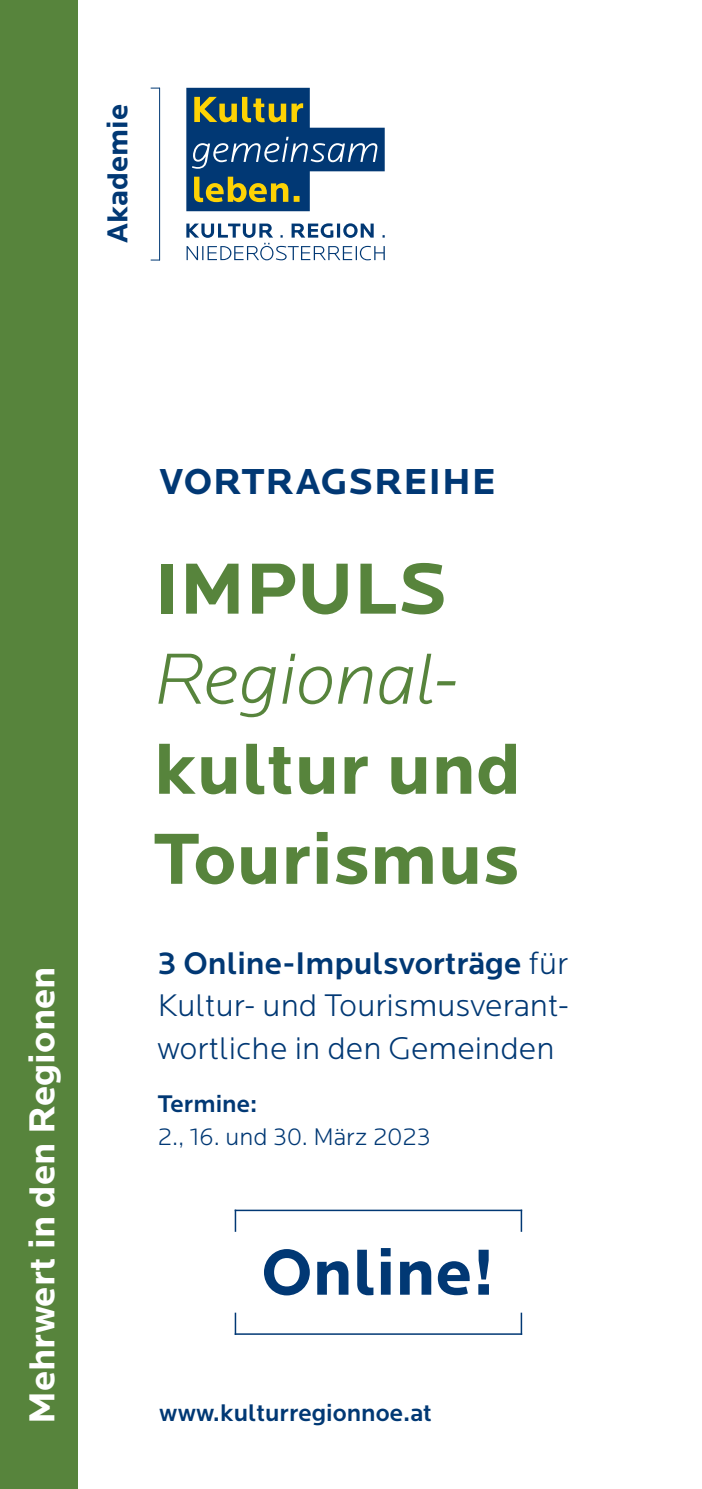
<style>
.page{position:relative;width:702px;height:1489px;background:#fff}
.page>*{position:absolute;margin:0;border:0;box-sizing:border-box;transform-origin:0 0}
.t1{font:700 75px/90px "Locator";color:#57843c}
.t2{font:italic 300 75px "Locator";color:#57843c}
.t3{font:700 67.5px "Locator";color:#013874}
.t4{font:700 37.5px "Locator";color:#fff}
.t5{font:700 37.5px "Locator";letter-spacing:.025em;color:#013874}
.t6{font:300 32.5px/42.5px "Locator";color:#013874;text-align:justify}
.t7{font:700 30px "Locator";color:#013874}
.t8{font:500 25px "Locator";color:#013874}
.t9{font:300 25px "Locator";color:#013874}
.s1{font-weight:500}
</style>
<div class="page">
<div style="left:0;top:0;width:78px;height:1488px;background:#57843c"></div>
<hr style="left:235px;top:1333px;width:287px;height:1px;background:#013874">
<hr style="left:520px;top:1312px;width:2px;height:22px;background:#013874">
<svg style="left:235px;top:1312px;width:1px;height:21px"></svg>
<hr style="left:235px;top:1209px;width:287px;height:1px;background:#013874">
<svg style="left:235px;top:1209px;width:1px;height:22px"></svg>
<hr style="left:520px;top:1209px;width:2px;height:22px;background:#013874">
<svg style="left:186px;top:88px;width:198px;height:123px"></svg>
<svg style="left:186px;top:223px;width:199px;height:37px"></svg>
<hr style="left:159px;top:88px;width:1px;height:172px;background:#013874">
<p class="t7" style="left:100px;top:243px;width:140px;rotate:-90deg">Akademie</p>
<p class="t4" style="left:20px;top:1423px;width:459px;rotate:-90deg">Mehrwert in den Regionen</p>
<p class="t5" style="left:159px;top:460px;width:338px">VORTRAGSREIHE</p>
<h1 class="t1" style="left:154px;top:545px;width:295px">IMPULS</h1>
<h1 class="t2" style="left:154px;top:637px;width:306px">Regional-</h1>
<h1 class="t1" style="left:154px;top:725px;width:369px">kultur und<br>Tourismus</h1>
<p class="t6" style="left:158px;top:941px;width:413px"><span class="s1">3 Online-Impulsvorträge</span> für Kultur- und Tourismusverant&shy;wortliche in den Gemeinden</p>
<p class="t8" style="left:158px;top:1089px;width:101px">Termine:</p>
<p class="t9" style="left:158px;top:1122px;width:274px">2., 16. und 30. März 2023</p>
<h2 class="t3" style="left:261px;top:1232px;width:235px">Online!</h2>
<p class="t8" style="left:159px;top:1398px;width:274px">www.kulturregionnoe.at</p>
</div>
